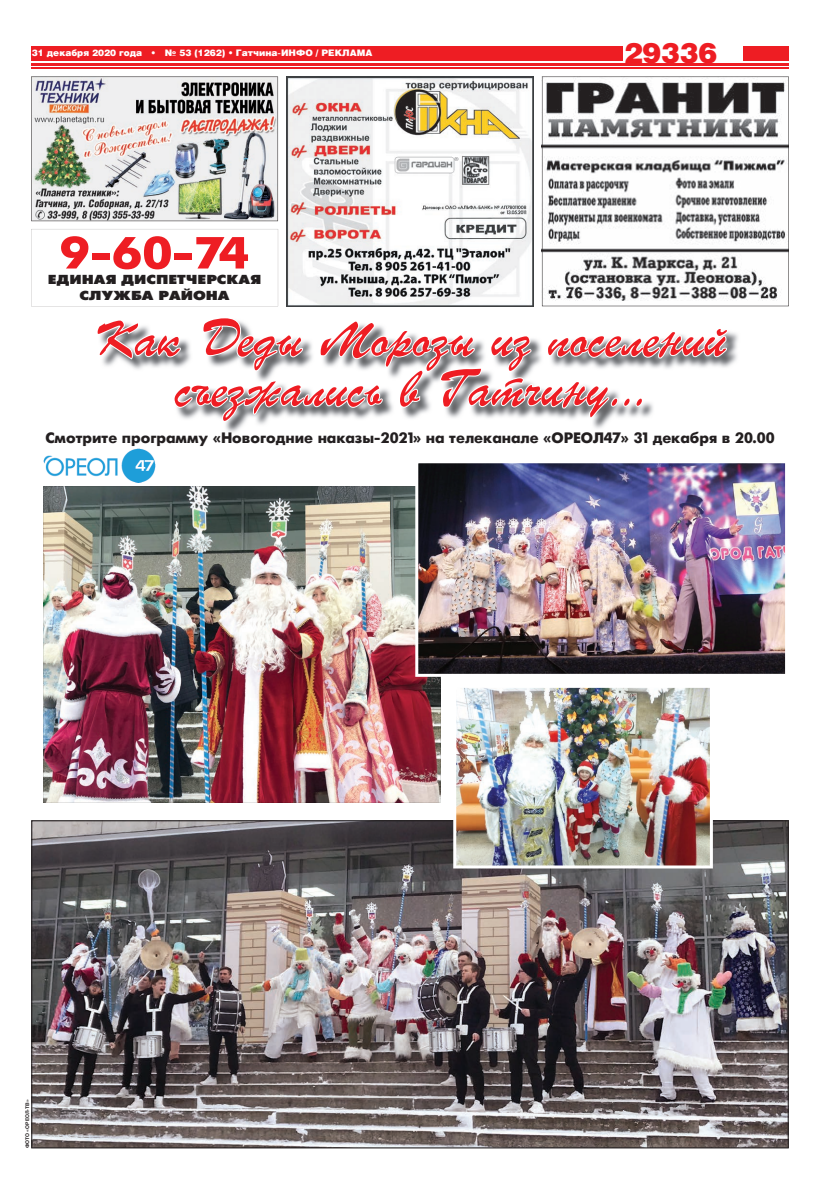
<style>
.page{position:relative;width:820px;height:1191px;background:#fff}
.page>*{position:absolute;margin:0;border:0;box-sizing:border-box;transform-origin:0 0}
.t1{font:50px/50px "Parsek CTT";color:#ee1d23;text-align:center}
.t2{font:44.9px "Gatchina X";color:#ee1d23;scale:1.13 1}
.t3{font:900 28px "Helios";color:#ee1d23}
.t4{font:15px "Gatchina X";color:#231f20}
.t5{font:700 13px/15.6px "Gatchina X";color:#231f20;text-align:center;scale:1.13 1}
.t6{font:900 9px "Helios";color:#fff}
.t7{font:700 5px "Helios";color:#231f20}
</style>
<div class="page">
<div style="left:31px;top:46px;width:757px;height:14px;background:#ee1d23"></div>
<div style="left:623px;top:43px;width:119px;height:29px;background:#fff"></div>
<hr style="left:31px;top:64px;width:757px;height:2px;background:#ee1d23">
<hr style="left:31px;top:67px;width:757px;height:1px;background:#ee1d23">
<img style="left:286px;top:77px;width:247px;height:229px">
<img style="left:31px;top:77px;width:247px;height:144px">
<svg style="left:541px;top:77px;width:247px;height:229px"></svg>
<svg style="left:31px;top:229px;width:247px;height:77px"></svg>
<img style="left:225px;top:331px;width:513px;height:102px">
<svg style="left:100px;top:320px;width:628px;height:103px"></svg>
<img style="left:43px;top:486px;width:397px;height:316px">
<img style="left:31px;top:820px;width:757px;height:328px">
<img style="left:415px;top:463px;width:371px;height:214px">
<img style="left:453px;top:687px;width:259px;height:181px">
<img style="left:44px;top:449px;width:111px;height:33px">
<p class="t6" style="left:32px;top:47px;width:342px">31 декабря 2020 года • № 53 (1262) • Гатчина-ИНФО / РЕКЛАМА</p>
<h3 class="t3" style="left:623px;top:35px;width:95px">29336</h3>
<h2 class="t2" style="left:60px;top:228px;width:169px">9-60-74</h2>
<p class="t5" style="left:48px;top:272px;width:190px">ЕДИНАЯ ДИСПЕТЧЕРСКАЯ<br>СЛУЖБА РАЙОНА</p>
<h1 class="t1" style="left:93px;top:315px;width:635px">Как Äеäы Мороçы иç поселениé сúеçæалисü â Ãатчинó...</h1>
<p class="t4" style="left:45px;top:429px;width:730px">Смотрите программу «Новогодние наказы-2021» на телеканале «ОРЕОЛ47» 31 декабря в 20.00</p>
<p class="t7" style="left:24px;top:1148px;width:51px;rotate:-90deg">ФОТО «ОРЕОЛ-ТВ»</p>
</div>
